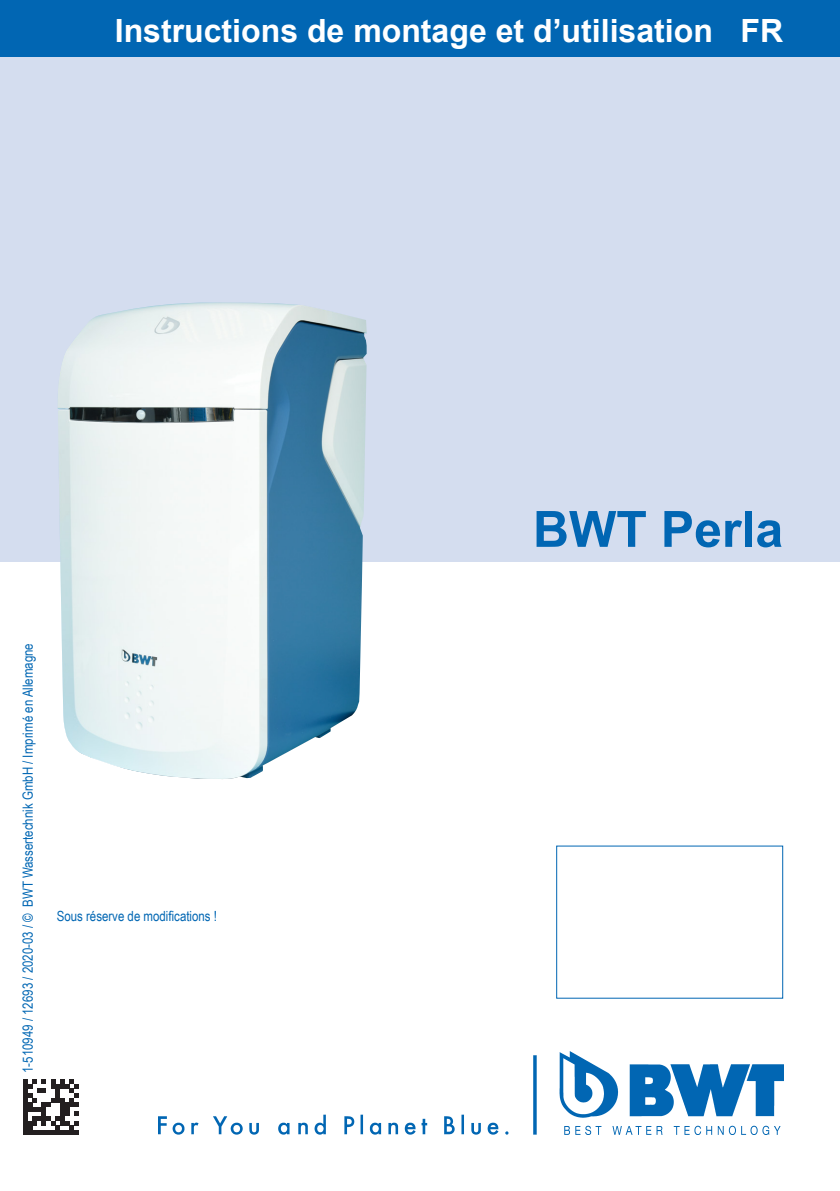
<style>
.page{position:relative;width:840px;height:1191px;background:#fff}
.page>*{position:absolute;margin:0;border:0;box-sizing:border-box;transform-origin:0 0}
.TITEL_A5{font:700 50px "Arial";color:#0166b3}
.EBA_WEISS_A5{font:700 32px "Arial";color:#fff}
.DRUCKNORM_A5{font:14px "Arial Narrow";color:#0166b3}
</style>
<div class="page">
<div style="left:0;top:51px;width:839px;height:510px;background:#d4ddef"></div>
<div style="left:0;top:0;width:839px;height:57px;background:#0166b3"></div>
<img style="left:158px;top:1051px;width:624px;height:83px">
<svg style="left:23px;top:1079px;width:55px;height:55px"></svg>
<img style="left:57px;top:302px;width:309px;height:477px">
<p class="EBA_WEISS_A5" style="left:115px;top:8px;width:599px">Instructions de montage et d’utilisation</p>
<p class="EBA_WEISS_A5" style="left:740px;top:8px;width:44px">FR</p>
<p class="DRUCKNORM_A5" style="left:17px;top:1073px;width:431px;rotate:-90deg">1-510949 / 12693 / 2020-03 / © BWT Wassertechnik GmbH / Imprimé en Allemagne</p>
<p class="DRUCKNORM_A5" style="left:57px;top:906px;width:162px">Sous réserve de modifications !</p>
<p class="TITEL_A5" style="left:532px;top:494px;width:252px">BWT Perla</p>
</div>
